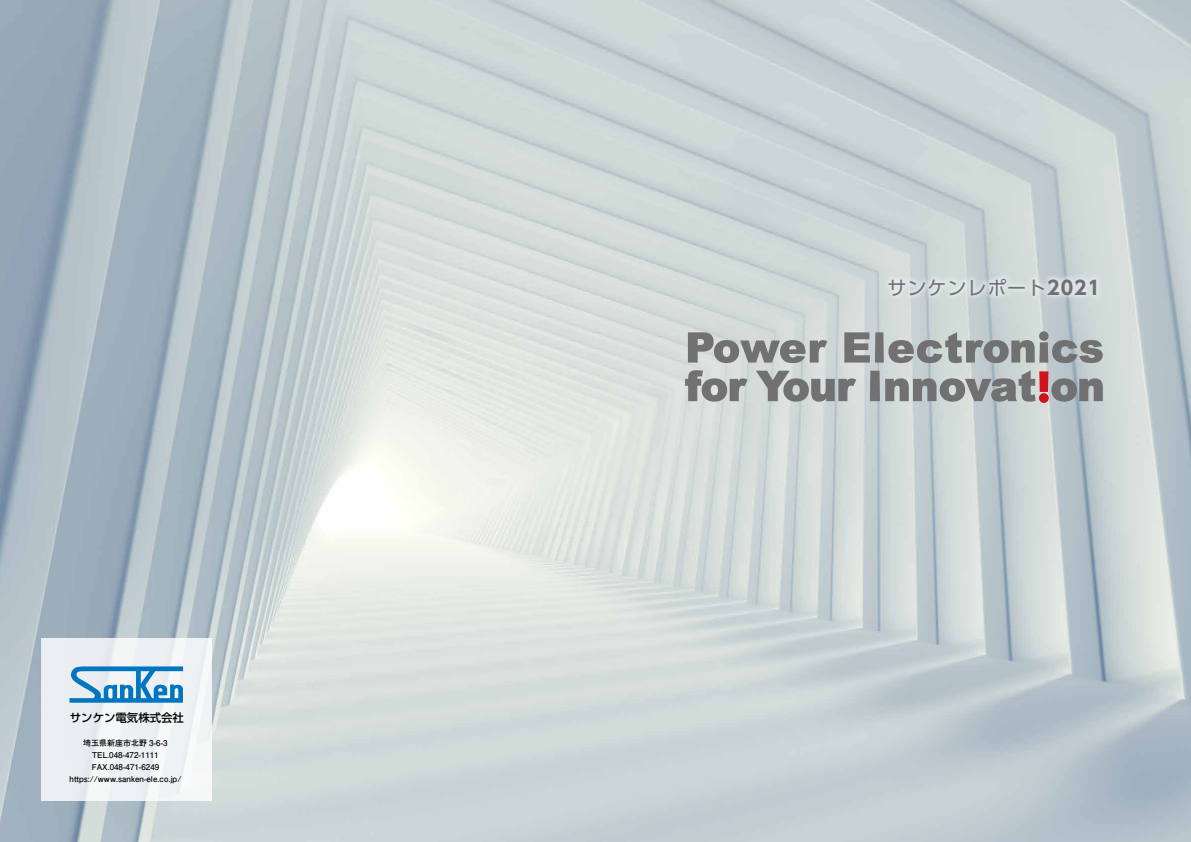
<style>
.page{position:relative;width:1191px;height:842px;background:#fff}
.page>*{position:absolute;margin:0;border:0;box-sizing:border-box;transform-origin:0 0}
.t1{font:19px "UD Shin Go Pr 6";letter-spacing:.05em;color:#727171}
.t2{font:500 11.4px "UD Shin Go Pr 6";color:#000}
.t3{font:700 8px/12px "Futo Go B101 Pr 6";color:#000;text-align:center}
.s1{font-weight:700}
</style>
<div class="page">
<img style="left:0;top:0;width:1191px;height:842px">
<div style="left:42px;top:638px;width:170px;height:163px;background:#edf0f2"></div>
<svg style="left:69px;top:666px;width:114px;height:37px"></svg>
<div style="left:882px;top:272px;width:220px;height:30px;background:#eaf1fa;opacity:.85"></div>
<svg style="left:685px;top:370px;width:62px;height:32px"></svg>
<svg style="left:756px;top:371px;width:100px;height:31px"></svg>
<svg style="left:870px;top:370px;width:232px;height:32px"></svg>
<svg style="left:688px;top:332px;width:139px;height:31px"></svg>
<svg style="left:844px;top:332px;width:258px;height:31px"></svg>
<div style="left:1039px;top:331px;width:9px;height:10px;background:#727171;border-radius:50%"></div>
<h2 class="t2" style="left:70px;top:708px;width:115px">サンケン電気株式会社</h2>
<p class="t3" style="left:70px;top:736px;width:113px">埼玉県新座市北野 3-6-3<br>TEL.048-472-1111<br>FAX.048-471-6249 https://www.sanken-ele.co.jp/</p>
<h1 class="t1" style="left:887px;top:272px;width:214px">サンケンレポート<span class="s1">2021</span></h1>
</div>
